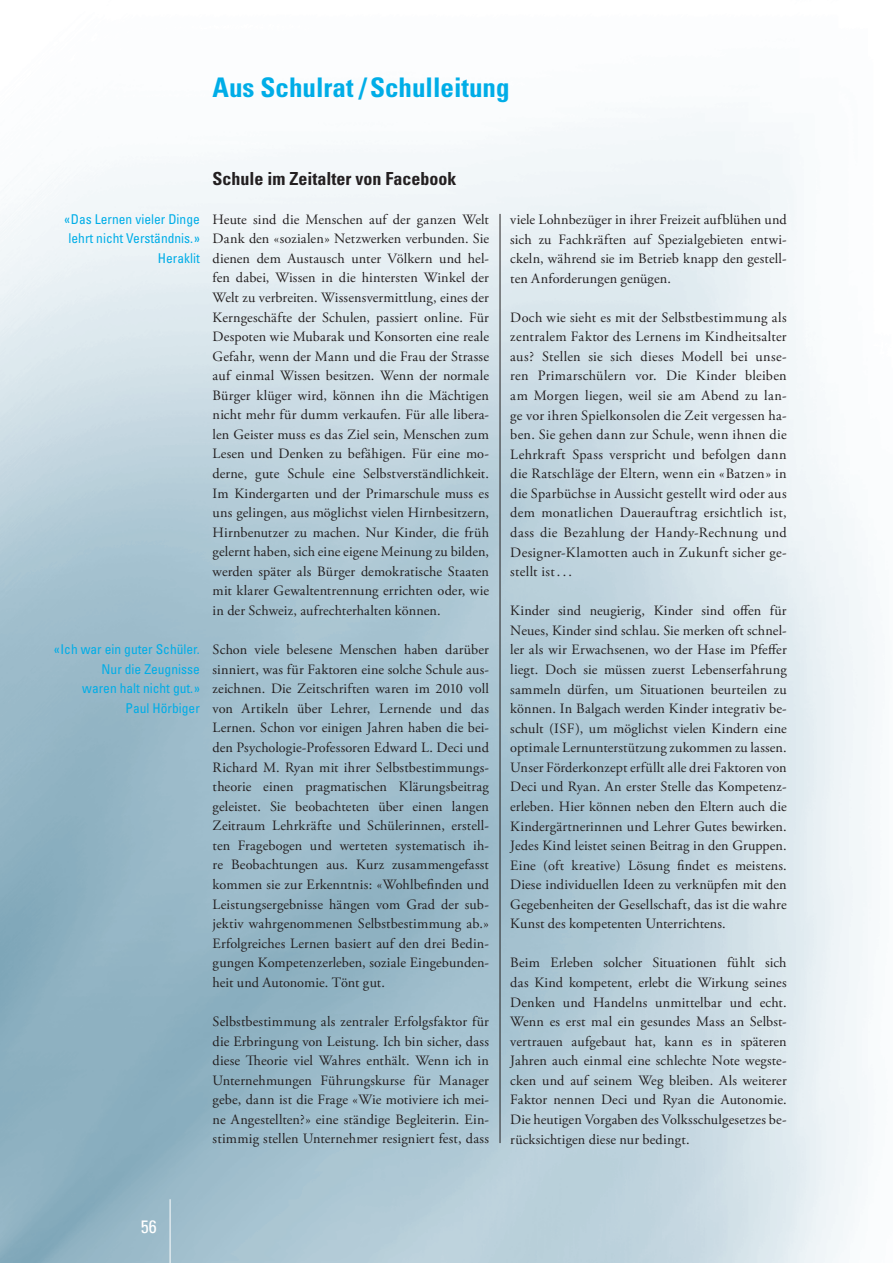
<style>
.page{position:relative;width:893px;height:1263px;background:#fff}
.page>*{position:absolute;margin:0;border:0;box-sizing:border-box;transform-origin:0 0}
.t1{font:700 condensed 27px "Univers";color:#00ade7}
.t2{font:700 condensed 18px "Univers";color:#231f20}
.t3{font:condensed 18px "Univers";color:#fff}
.t4{font:14.25px/19.5px "Adobe Garamond Pro";letter-spacing:.01em;color:#231f20;text-align:justify}
.t5{font:condensed 13.5px/19.5px "Univers";color:#00ade7;text-align:right}
</style>
<div class="page">
<img style="left:0;top:112px;width:875px;height:1151px">
<hr style="left:500px;top:214px;width:1px;height:929px;background:#231f20">
<hr style="left:170px;top:1199px;width:1px;height:64px;background:#fff">
<h1 class="t1" style="left:213px;top:70px;width:298px">Aus Schulrat /Schulleitung</h1>
<p class="t5" style="left:64px;top:209px;width:137px">«Das Lernen vieler Dinge lehrt nicht Verständnis.»<br>Heraklit</p>
<p class="t5" style="left:54px;top:639px;width:147px">«Ich war ein guter Schüler.<br>Nur die Zeugnisse<br>waren halt nicht gut.»<br>Paul Hörbiger</p>
<p class="t2" style="left:213px;top:167px;width:245px">Schule im Zeitalter von Facebook</p>
<p class="t4" style="left:213px;top:210px;width:278px">Heute sind die Menschen auf der ganzen Welt Dank den «sozialen» Netzwerken verbunden. Sie dienen dem Austausch unter Völkern und hel&shy;fen dabei, Wissen in die hintersten Winkel der Welt zu verbreiten. Wissensvermittlung, eines der Kerngeschäfte der Schulen, passiert online. Für Despoten wie Mubarak und Konsorten eine reale Gefahr, wenn der Mann und die Frau der Strasse auf einmal Wissen besitzen. Wenn der normale Bürger klüger wird, können ihn die Mächtigen nicht mehr für dumm verkaufen. Für alle libera&shy;len Geister muss es das Ziel sein, Menschen zum Lesen und Denken zu befähigen. Für eine mo&shy;derne, gute Schule eine Selbstverständlichkeit.<br>Im Kindergarten und der Primarschule muss es uns gelingen, aus möglichst vielen Hirnbesitzern, Hirnbenutzer zu machen. Nur Kinder, die früh gelernt haben, sich eine eigene Meinung zu bilden, werden später als Bürger demokratische Staaten mit klarer Gewaltentrennung errichten oder, wie in der Schweiz, aufrechterhalten können.</p>
<p class="t4" style="left:213px;top:640px;width:278px">Schon viele belesene Menschen haben darüber sinniert, was für Faktoren eine solche Schule aus&shy;zeichnen. Die Zeitschriften waren im 2010 voll von Artikeln über Lehrer, Lernende und das Lernen. Schon vor einigen Jahren haben die bei&shy;den Psychologie-Professoren Edward L. Deci und Richard M. Ryan mit ihrer Selbstbestimmungs&shy;theorie einen pragmatischen Klärungsbeitrag geleistet. Sie beobachteten über einen langen Zeitraum Lehrkräfte und Schülerinnen, erstell&shy;ten Fragebogen und werteten systematisch ih&shy;re Beobachtungen aus. Kurz zusammengefasst kommen sie zur Erkenntnis: «Wohlbefinden und Leistungsergebnisse hängen vom Grad der sub&shy;jektiv wahrgenommenen Selbstbestimmung ab.» Erfolgreiches Lernen basiert auf den drei Bedin&shy;gungen Kompetenzerleben, soziale Eingebunden&shy;heit und Autonomie. Tönt gut.</p>
<p class="t4" style="left:213px;top:1012px;width:278px">Selbstbestimmung als zentraler Erfolgsfaktor für die Erbringung von Leistung. Ich bin sicher, dass diese Theorie viel Wahres enthält. Wenn ich in Unternehmungen Führungskurse für Manager gebe, dann ist die Frage «Wie motiviere ich mei&shy;ne Angestellten?» eine ständige Begleiterin. Ein&shy;stimmig stellen Unternehmer resigniert fest, dass</p>
<p class="t4" style="left:510px;top:210px;width:278px">viele Lohnbezüger in ihrer Freizeit aufblühen und sich zu Fachkräften auf Spezialgebieten entwi&shy;ckeln, während sie im Betrieb knapp den gestell&shy;ten Anforderungen genügen.</p>
<p class="t4" style="left:510px;top:308px;width:278px">Doch wie sieht es mit der Selbstbestimmung als zentralem Faktor des Lernens im Kindheitsalter aus? Stellen sie sich dieses Modell bei unse&shy;ren Primarschülern vor. Die Kinder bleiben am Morgen liegen, weil sie am Abend zu lan&shy;ge vor ihren Spielkonsolen die Zeit vergessen ha&shy;ben. Sie gehen dann zur Schule, wenn ihnen die Lehrkraft Spass verspricht und befolgen dann die Ratschläge der Eltern, wenn ein «Batzen» in die Sparbüchse in Aussicht gestellt wird oder aus dem monatlichen Dauerauftrag ersichtlich ist, dass die Bezahlung der Handy-Rechnung und Designer-Klamotten auch in Zukunft sicher ge&shy;stellt ist. . .</p>
<p class="t4" style="left:510px;top:601px;width:278px">Kinder sind neugierig, Kinder sind offen für Neues, Kinder sind schlau. Sie merken oft schnel&shy;ler als wir Erwachsenen, wo der Hase im Pfeffer liegt. Doch sie müssen zuerst Lebenserfahrung sammeln dürfen, um Situationen beurteilen zu können. In Balgach werden Kinder integrativ be&shy;schult (ISF), um möglichst vielen Kindern eine optimale Lernunterstützung zukommen zu lassen.<br>Unser Förderkonzept erfüllt alle drei Faktoren von Deci und Ryan. An erster Stelle das Kompetenz&shy;erleben. Hier können neben den Eltern auch die Kindergärtnerinnen und Lehrer Gutes bewirken.<br>Jedes Kind leistet seinen Beitrag in den Gruppen.<br>Eine (oft kreative) Lösung findet es meistens.<br>Diese individuellen Ideen zu verknüpfen mit den Gegebenheiten der Gesellschaft, das ist die wahre Kunst des kompetenten Unterrichtens.</p>
<p class="t4" style="left:510px;top:954px;width:278px">Beim Erleben solcher Situationen fühlt sich das Kind kompetent, erlebt die Wirkung seines Denken und Handelns unmittelbar und echt.<br>Wenn es erst mal ein gesundes Mass an Selbst&shy;vertrauen aufgebaut hat, kann es in späteren Jahren auch einmal eine schlechte Note wegste&shy;cken und auf seinem Weg bleiben. Als weiterer Faktor nennen Deci und Ryan die Autonomie.<br>Die heutigen Vorgaben des Volksschulgesetzes be&shy;rücksichtigen diese nur bedingt.</p>
<p class="t3" style="left:141px;top:1215px;width:17px">56</p>
</div>
